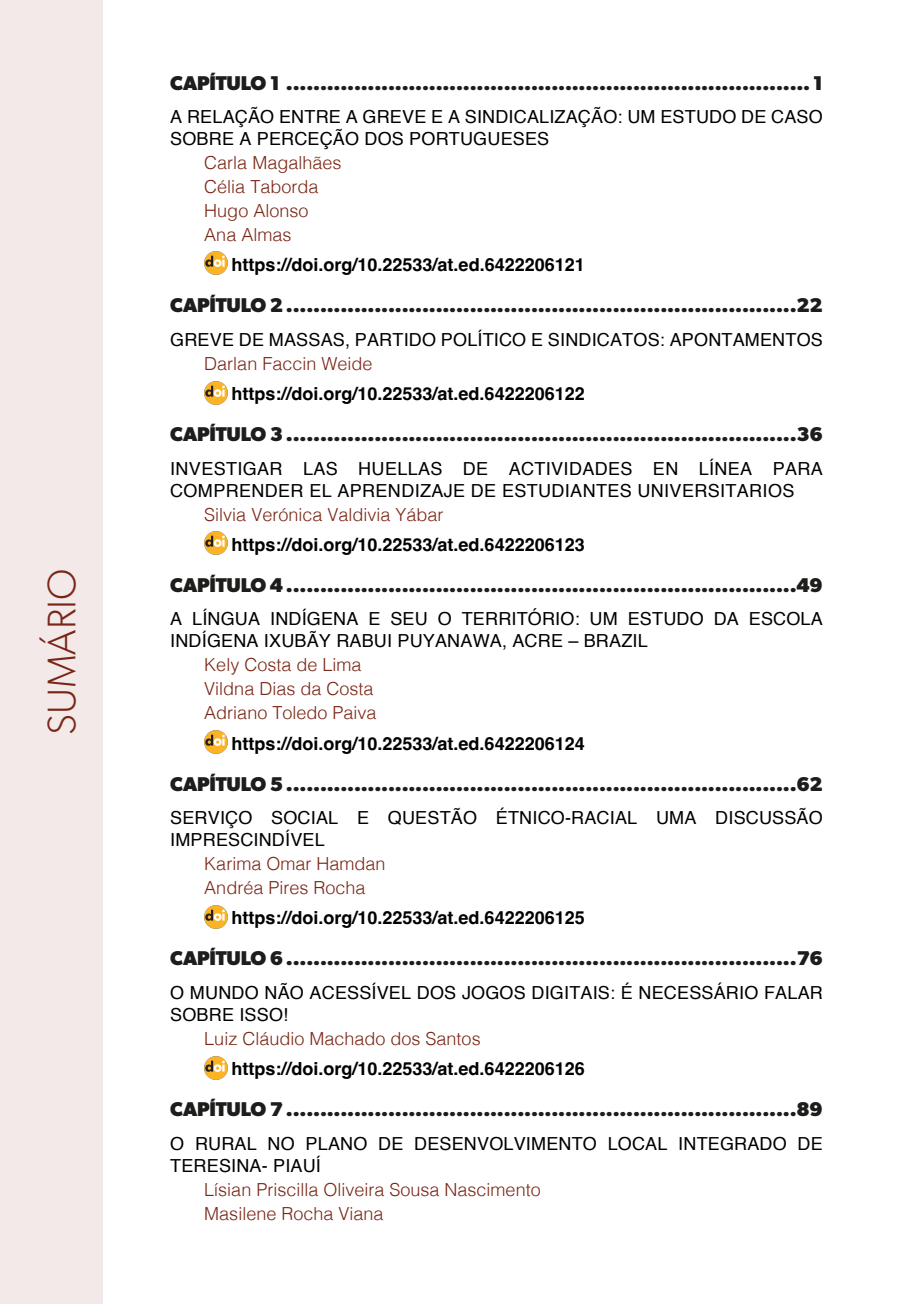
<style>
.page{position:relative;width:908px;height:1304px;background:#fff}
.page>*{position:absolute;margin:0;border:0;box-sizing:border-box;transform-origin:0 0}
.t1{font:300 40px "Gibson";color:#7a2616}
.t2{font:700 20px "Gibson";letter-spacing:-.01em;color:#1d1d1b}
.t3{font:18px/22px "Helvetica";letter-spacing:.01em;color:#000}
.t4{font:300 18px/24px "Helvetica";color:#7a2616}
.t5{font:700 18px "Helvetica";color:#000}
</style>
<div class="page">
<div style="left:0;top:0;width:103px;height:1304px;background:#f2e9e8"></div>
<img style="left:204px;top:252px;width:23px;height:23px">
<img style="left:204px;top:381px;width:23px;height:23px">
<img style="left:204px;top:532px;width:23px;height:23px">
<img style="left:204px;top:731px;width:23px;height:23px">
<img style="left:204px;top:905px;width:23px;height:23px">
<img style="left:204px;top:1056px;width:23px;height:23px">
<h1 class="t1" style="left:37px;top:735px;width:167px;rotate:-90deg">SUMÁRIO</h1>
<p class="t2" style="left:170px;top:71px;width:653px">CAPÍTULO 1 ............................................................................. 1</p>
<p class="t3" style="left:170px;top:106px;width:653px">A RELAÇÃO ENTRE A GREVE E A SINDICALIZAÇÃO: UM ESTUDO DE CASO<br>SOBRE A PERCEÇÃO DOS PORTUGUESES</p>
<p class="t4" style="left:204px;top:149px;width:139px">Carla Magalhães<br>Célia Taborda<br>Hugo Alonso<br>Ana Almas</p>
<p class="t5" style="left:231px;top:254px;width:355px">https://doi.org/10.22533/at.ed.6422206121</p>
<p class="t2" style="left:170px;top:294px;width:653px">CAPÍTULO 2 ...........................................................................22</p>
<p class="t3" style="left:170px;top:329px;width:653px">GREVE DE MASSAS, PARTIDO POLÍTICO E SINDICATOS: APONTAMENTOS</p>
<p class="t4" style="left:204px;top:350px;width:170px">Darlan Faccin Weide</p>
<p class="t5" style="left:231px;top:383px;width:355px">https://doi.org/10.22533/at.ed.6422206122</p>
<p class="t2" style="left:170px;top:422px;width:653px">CAPÍTULO 3 ...........................................................................36</p>
<p class="t3" style="left:170px;top:458px;width:653px">INVESTIGAR LAS HUELLAS DE ACTIVIDADES EN LÍNEA PARA<br>COMPRENDER EL APRENDIZAJE DE ESTUDIANTES UNIVERSITARIOS</p>
<p class="t4" style="left:204px;top:501px;width:241px">Silvia Verónica Valdivia Yábar</p>
<p class="t5" style="left:231px;top:534px;width:355px">https://doi.org/10.22533/at.ed.6422206123</p>
<p class="t2" style="left:170px;top:573px;width:653px">CAPÍTULO 4 ...........................................................................49</p>
<p class="t3" style="left:170px;top:609px;width:653px">A LÍNGUA INDÍGENA E SEU O TERRITÓRIO: UM ESTUDO DA ESCOLA<br>INDÍGENA IXUBÃY RABUI PUYANAWA, ACRE – BRAZIL</p>
<p class="t4" style="left:204px;top:652px;width:174px">Kely Costa de Lima<br>Vildna Dias da Costa<br>Adriano Toledo Paiva</p>
<p class="t5" style="left:231px;top:732px;width:355px">https://doi.org/10.22533/at.ed.6422206124</p>
<p class="t2" style="left:170px;top:772px;width:653px">CAPÍTULO 5 ...........................................................................62</p>
<p class="t3" style="left:170px;top:807px;width:653px">SERVIÇO SOCIAL E QUESTÃO ÉTNICO-RACIAL UMA DISCUSSÃO<br>IMPRESCINDÍVEL</p>
<p class="t4" style="left:204px;top:850px;width:183px">Karima Omar Hamdan<br>Andréa Pires Rocha</p>
<p class="t5" style="left:231px;top:907px;width:355px">https://doi.org/10.22533/at.ed.6422206125</p>
<p class="t2" style="left:170px;top:947px;width:653px">CAPÍTULO 6 ...........................................................................76</p>
<p class="t3" style="left:170px;top:982px;width:653px">O MUNDO NÃO ACESSÍVEL DOS JOGOS DIGITAIS: É NECESSÁRIO FALAR<br>SOBRE ISSO!</p>
<p class="t4" style="left:204px;top:1025px;width:278px">Luiz Cláudio Machado dos Santos</p>
<p class="t5" style="left:231px;top:1058px;width:355px">https://doi.org/10.22533/at.ed.6422206126</p>
<p class="t2" style="left:170px;top:1097px;width:653px">CAPÍTULO 7 ...........................................................................89</p>
<p class="t3" style="left:170px;top:1133px;width:653px">O RURAL NO PLANO DE DESENVOLVIMENTO LOCAL INTEGRADO DE<br>TERESINA- PIAUÍ</p>
<p class="t4" style="left:204px;top:1176px;width:338px">Lísian Priscilla Oliveira Sousa Nascimento<br>Masilene Rocha Viana</p>
</div>
